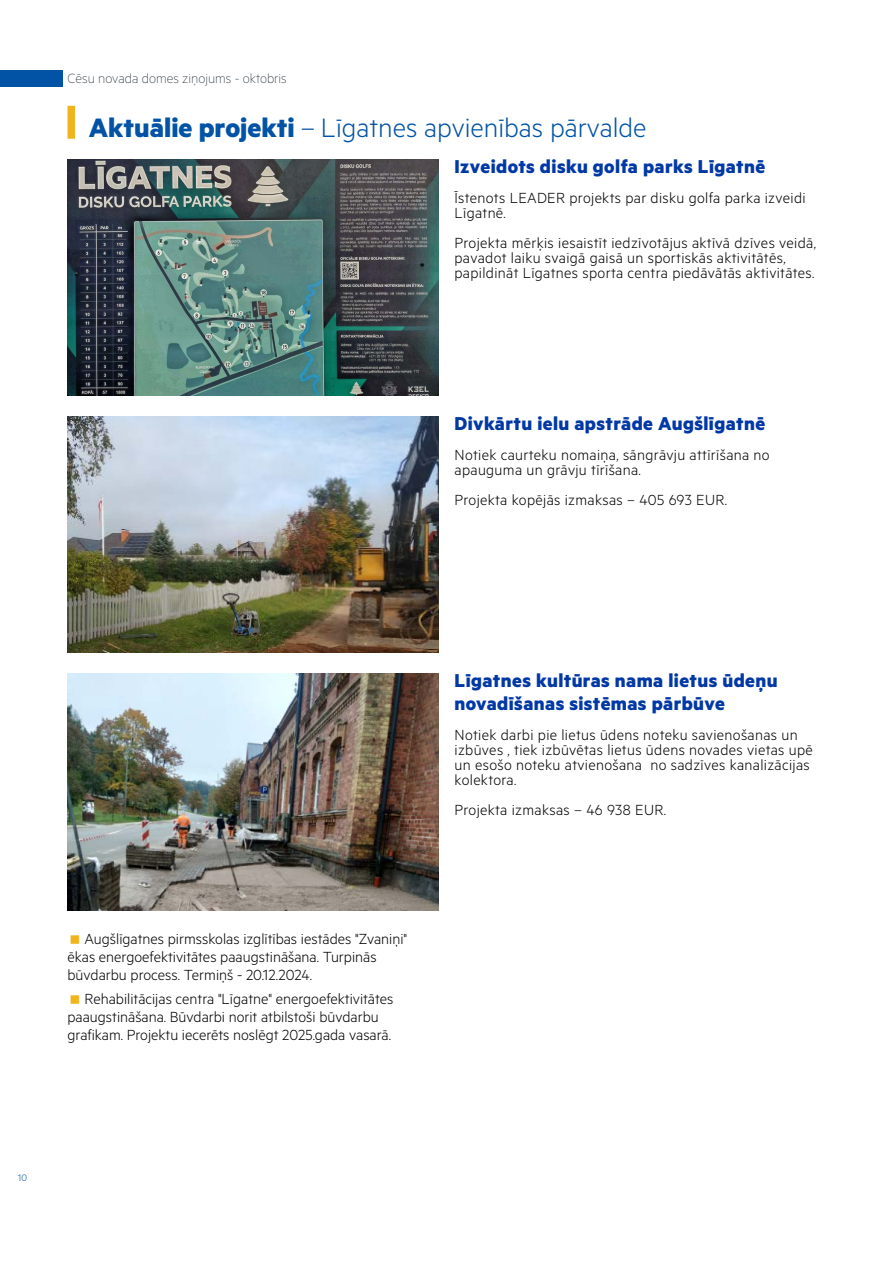
<style>
.page{position:relative;width:893px;height:1263px;background:#fff}
.page>*{position:absolute;margin:0;border:0;box-sizing:border-box;transform-origin:0 0}
.t1{font:300 30px "Metric";color:#0253a5}
.t2{font:700 21px/22.5px "Metric";letter-spacing:.02em;color:#0038a6}
.t3{font:300 16.5px/15px "Metric";letter-spacing:.02em;color:#000}
.t4{font:300 16.5px/18px "Metric";color:#000}
.t5{font:100 15px "Metric";color:#1b2630}
.t6{font:300 10.5px "Metric";color:#0253a5}
.s1{font-weight:700}
</style>
<div class="page">
<div style="left:0;top:70px;width:63px;height:17px;background:#0253a5"></div>
<div style="left:68px;top:106px;width:7px;height:33px;background:#f0b51c"></div>
<img style="left:68px;top:159px;width:371px;height:237px">
<img style="left:68px;top:417px;width:371px;height:236px">
<img style="left:68px;top:674px;width:371px;height:236px">
<p class="t5" style="left:68px;top:69px;width:221px">Cēsu novada domes ziņojums ‑ oktobris</p>
<h1 class="t1" style="left:89px;top:110px;width:559px"><span class="s1">Aktuālie projekti</span> – Līgatnes apvienības pārvalde</h1>
<p class="t2" style="left:454px;top:155px;width:312px">Izveidots disku golfa parks Līgatnē</p>
<p class="t3" style="left:454px;top:190px;width:353px">Īstenots LEADER projekts par disku golfa parka izveidi<br>Līgatnē.</p>
<p class="t3" style="left:454px;top:235px;width:363px">Projekta mērķis iesaistīt iedzīvotājus aktīvā dzīves veidā, pavadot laiku svaigā gaisā un sportiskās aktivitātēs, papildināt Līgatnes sporta centra piedāvātās aktivitātes.</p>
<p class="t2" style="left:454px;top:412px;width:312px">Divkārtu ielu apstrāde Augšlīgatnē</p>
<p class="t3" style="left:454px;top:447px;width:317px">Notiek caurteku nomaiņa, sāngrāvju attīrīšana no apauguma un grāvju tīrīšana.</p>
<p class="t3" style="left:454px;top:492px;width:274px">Projekta kopējās izmaksas – 405 693 EUR.</p>
<p class="t4" style="left:67px;top:929px;width:341px;text-indent:17px">Augšlīgatnes pirmsskolas izglītības iestādes "Zvaniņi" ēkas energoefektivitātes paaugstināšana. Turpinās būvdarbu process. Termiņš - 20.12.2024.</p>
<p class="t4" style="left:67px;top:989px;width:327px;text-indent:17px">Rehabilitācijas centra "Līgatne" energoefektivitātes paaugstināšana. Būvdarbi norit atbilstoši būvdarbu grafikam. Projektu iecerēts noslēgt 2025.gada vasarā.</p>
<p class="t2" style="left:454px;top:669px;width:325px">Līgatnes kultūras nama lietus ūdeņu novadīšanas sistēmas pārbūve</p>
<p class="t3" style="left:454px;top:726px;width:360px">Notiek darbi pie lietus ūdens noteku savienošanas un izbūves , tiek izbūvētas lietus ūdens novades vietas upē un esošo noteku atvienošana no sadzīves kanalizācijas kolektora.</p>
<p class="t3" style="left:454px;top:801px;width:213px">Projekta izmaksas – 46 938 EUR.</p>
<p class="t6" style="left:18px;top:1171px;width:11px">10</p>
</div>
